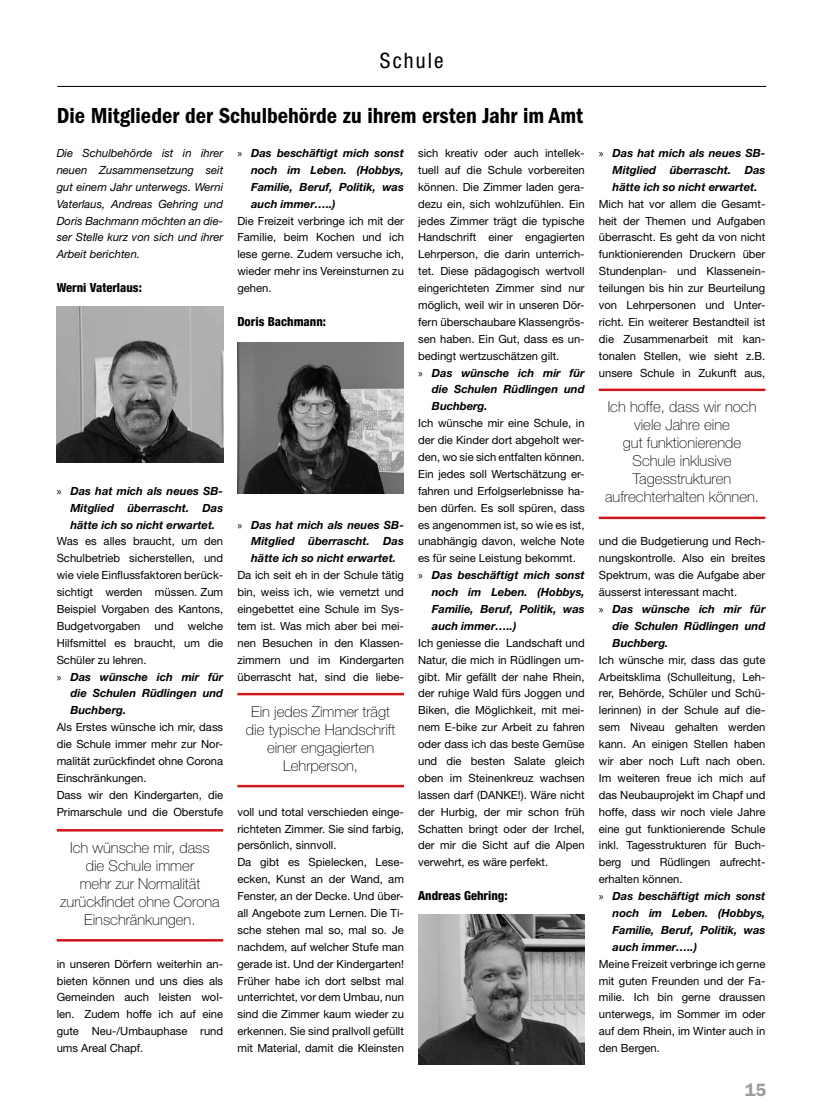
<style>
.page{position:relative;width:815px;height:1117px;background:#fff}
.page>*{position:absolute;margin:0;border:0;box-sizing:border-box;transform-origin:0 0}
.t1{font:600 condensed 22.5px "Franklin Gothic";color:#000}
.t2{font:condensed 21.25px "Helvetica Neue LT Pro";letter-spacing:.1em;color:#000}
.t3{font:18.5px "Franklin Gothic URW Dem";color:#9d9d9c}
.t4{font:100 15px/18px "Helvetica Neue LT Pro";color:#000;text-align:center}
.t5{font:800 condensed 12.5px "Helvetica Neue LT Pro";color:#000}
.t6{font:11.25px/16.9px "Helvetica Neue LT Pro";color:#000;text-align:justify}
.t7{font:italic 700 11.25px/16.9px "Helvetica Neue LT Pro";color:#000;text-align:justify}
.t8{font:italic 11.25px/16.9px "Helvetica Neue LT Pro";color:#000;text-align:justify}
.s1{font-family:"Myriad Pro";font-weight:400;font-style:normal}
</style>
<div class="page">
<hr style="left:57px;top:86px;width:709px;height:1px;background:#000">
<img style="left:57px;top:306px;width:166px;height:156px">
<img style="left:237px;top:343px;width:167px;height:150px">
<img style="left:418px;top:914px;width:167px;height:150px">
<hr style="left:599px;top:388px;width:166px;height:3px;background:#cd1719">
<hr style="left:599px;top:516px;width:166px;height:3px;background:#cd1719">
<hr style="left:237px;top:692px;width:167px;height:3px;background:#cd1719">
<hr style="left:237px;top:784px;width:167px;height:3px;background:#cd1719">
<hr style="left:57px;top:828px;width:166px;height:3px;background:#cd1719">
<hr style="left:57px;top:938px;width:166px;height:3px;background:#cd1719">
<h2 class="t2" style="left:380px;top:48px;width:65px">Schule</h2>
<h1 class="t1" style="left:57px;top:103px;width:528px">Die Mitglieder der Schulbehörde zu ihrem ersten Jahr im Amt</h1>
<p class="t8" style="left:57px;top:144px;width:168px">Die Schulbehörde ist in ihrer neuen Zusammensetzung seit gut einem Jahr unterwegs. Werni Vaterlaus, Andreas Gehring und Doris Bachmann möchten an die&shy;ser Stelle kurz von sich und ihrer Arbeit berichten.</p>
<p class="t5" style="left:57px;top:280px;width:87px">Werni Vaterlaus:</p>
<p class="t7" style="left:251px;top:144px;width:154px;text-indent:-14px"><span class="s1">»</span> Das beschäftigt mich sonst noch im Leben. (Hobbys, Familie, Beruf, Politik, was auch immer…..)</p>
<p class="t6" style="left:237px;top:212px;width:168px">Die Freizeit verbringe ich mit der Familie, beim Kochen und ich lese gerne. Zudem versuche ich, wieder mehr ins Vereinsturnen zu gehen.</p>
<p class="t5" style="left:237px;top:314px;width:90px">Doris Bachmann:</p>
<p class="t6" style="left:418px;top:144px;width:168px">sich kreativ oder auch intellek-</p>
<p class="t6" style="left:418px;top:161px;width:168px">tuell auf die Schule vorbereiten</p>
<p class="t6" style="left:418px;top:178px;width:168px">können. Die Zimmer laden gera-</p>
<p class="t6" style="left:418px;top:195px;width:168px">dezu ein, sich wohlzufühlen. Ein</p>
<p class="t6" style="left:418px;top:212px;width:168px">jedes Zimmer trägt die typische</p>
<p class="t6" style="left:418px;top:229px;width:168px">Handschrift einer engagierten</p>
<p class="t6" style="left:418px;top:245px;width:168px">Lehrperson, die darin unterrich-</p>
<p class="t6" style="left:418px;top:262px;width:168px">tet. Diese pädagogisch wertvoll</p>
<p class="t6" style="left:418px;top:279px;width:168px">eingerichteten Zimmer sind nur</p>
<p class="t6" style="left:418px;top:296px;width:168px">möglich, weil wir in unseren Dör-</p>
<p class="t6" style="left:418px;top:313px;width:168px">fern überschaubare Klassengrös-</p>
<p class="t6" style="left:418px;top:330px;width:168px">sen haben. Ein Gut, dass es un-</p>
<p class="t6" style="left:418px;top:347px;width:143px">bedingt wertzuschätzen gilt.</p>
<p class="t7" style="left:418px;top:364px;width:168px"><span class="s1">»</span> Das wünsche ich mir für</p>
<p class="t7" style="left:432px;top:380px;width:154px">die Schulen Rüdlingen und</p>
<p class="t7" style="left:432px;top:397px;width:57px">Buchberg.</p>
<p class="t6" style="left:418px;top:414px;width:168px">Ich wünsche mir eine Schule, in</p>
<p class="t6" style="left:418px;top:431px;width:168px">der die Kinder dort abgeholt wer-</p>
<p class="t6" style="left:418px;top:448px;width:168px">den, wo sie sich entfalten können.</p>
<p class="t6" style="left:418px;top:465px;width:168px">Ein jedes soll Wertschätzung er-</p>
<p class="t6" style="left:418px;top:482px;width:168px">fahren und Erfolgserlebnisse ha-</p>
<p class="t6" style="left:418px;top:499px;width:168px">ben dürfen. Es soll spüren, dass</p>
<p class="t6" style="left:418px;top:515px;width:168px">es angenommen ist, so wie es ist,</p>
<p class="t6" style="left:418px;top:532px;width:168px">unabhängig davon, welche Note</p>
<p class="t6" style="left:418px;top:549px;width:159px">es für seine Leistung bekommt.</p>
<p class="t7" style="left:418px;top:566px;width:168px"><span class="s1">»</span> Das beschäftigt mich sonst</p>
<p class="t7" style="left:432px;top:583px;width:154px">noch im Leben. (Hobbys,</p>
<p class="t7" style="left:432px;top:600px;width:154px">Familie, Beruf, Politik, was</p>
<p class="t7" style="left:432px;top:617px;width:86px">auch immer…..)</p>
<p class="t6" style="left:418px;top:634px;width:168px">Ich geniesse die Landschaft und Natur, die mich in Rüdlingen um&shy;gibt. Mir gefällt der nahe Rhein, der ruhige Wald fürs Joggen und Biken, die Möglichkeit, mit mei&shy;nem E-bike zur Arbeit zu fahren oder dass ich das beste Gemüse und die besten Salate gleich oben im Steinenkreuz wachsen lassen darf (DANKE!). Wäre nicht der Hurbig, der mir schon früh Schatten bringt oder der Irchel, der mir die Sicht auf die Alpen verwehrt, es wäre perfekt.</p>
<p class="t5" style="left:418px;top:887px;width:91px">Andreas Gehring:</p>
<p class="t7" style="left:70px;top:482px;width:154px;text-indent:-14px"><span class="s1">»</span> Das hat mich als neues SB-Mitglied überrascht. Das hätte ich so nicht erwartet.</p>
<p class="t6" style="left:57px;top:532px;width:168px">Was es alles braucht, um den Schulbetrieb sicherstellen, und wie viele Einflussfaktoren berück&shy;sichtigt werden müssen. Zum Beispiel Vorgaben des Kantons, Budgetvorgaben</p>
<p class="t7" style="left:251px;top:515px;width:154px;text-indent:-14px"><span class="s1">»</span> Das hat mich als neues SB-Mitglied überrascht. Das hätte ich so nicht erwartet.</p>
<p class="t6" style="left:237px;top:566px;width:168px">Da ich seit eh in der Schule tätig bin, weiss ich, wie vernetzt und eingebettet eine Schule im Sys&shy;tem ist. Was mich aber bei mei&shy;nen Besuchen in den Klassen&shy;zimmern und im Kindergarten überrascht hat, sind die liebe-</p>
<p class="t6" style="left:154px;top:617px;width:21px">und</p>
<p class="t6" style="left:188px;top:617px;width:37px">welche</p>
<p class="t6" style="left:57px;top:634px;width:168px">Hilfsmittel es braucht, um die</p>
<p class="t6" style="left:57px;top:650px;width:91px">Schüler zu lehren.</p>
<p class="t7" style="left:57px;top:667px;width:168px"><span class="s1">»</span> Das wünsche ich mir für</p>
<p class="t7" style="left:70px;top:684px;width:154px">die Schulen Rüdlingen und</p>
<p class="t7" style="left:70px;top:701px;width:57px">Buchberg.</p>
<p class="t6" style="left:57px;top:718px;width:168px;text-align:left">Als Erstes wünsche ich mir, dass die Schule immer mehr zur Nor&shy;malität zurückfindet ohne Corona<br>Einschränkungen.<br>Dass wir den Kindergarten, die<br>Primarschule und die Oberstufe</p>
<h3 class="t4" style="left:246px;top:702px;width:151px">Ein jedes Zimmer trägt die typische Handschrift einer engagierten<br>Lehrperson,</h3>
<p class="t6" style="left:237px;top:802px;width:168px;text-align:left">voll und total verschieden einge&shy;richteten Zimmer. Sie sind farbig, persönlich, sinnvoll.<br>Da gibt es Spielecken, Lese&shy;ecken, Kunst an der Wand, am<br>Fenster, an der Decke. Und über&shy;all Angebote zum Lernen. Die Ti&shy;sche stehen mal so, mal so. Je nachdem, auf welcher Stufe man gerade ist. Und der Kindergarten!<br>Früher habe ich dort selbst mal unterrichtet, vor dem Umbau, nun sind die Zimmer kaum wieder zu erkennen. Sie sind prallvoll gefüllt mit Material, damit die Kleinsten</p>
<h3 class="t4" style="left:60px;top:838px;width:161px">Ich wünsche mir, dass die Schule immer<br>mehr zur Normalität zurückfindet ohne Corona<br>Einschränkungen.</h3>
<p class="t6" style="left:57px;top:954px;width:168px">in unseren Dörfern weiterhin an&shy;bieten können und uns dies als Gemeinden auch leisten wol&shy;len. Zudem hoffe ich auf eine gute Neu-/Umbauphase rund ums Areal Chapf.</p>
<p class="t7" style="left:613px;top:144px;width:154px;text-indent:-14px"><span class="s1">»</span> Das hat mich als neues SB-Mitglied überrascht. Das hätte ich so nicht erwartet.</p>
<p class="t6" style="left:599px;top:195px;width:168px">Mich hat vor allem die Gesamt&shy;heit der Themen und Aufgaben überrascht. Es geht da von nicht funktionierenden Druckern über Stundenplan- und Klassenein&shy;teilungen bis hin zur Beurteilung von Lehrpersonen und Unter&shy;richt. Ein weiterer Bestandteil ist die Zusammenarbeit mit kan&shy;tonalen Stellen, wie sieht z.B. unsere Schule in Zukunft aus,</p>
<h3 class="t4" style="left:605px;top:398px;width:156px">Ich hoffe, dass wir noch viele Jahre eine<br>gut funktionierende<br>Schule inklusive<br>Tagesstrukturen aufrechterhalten können.</h3>
<p class="t6" style="left:599px;top:532px;width:168px">und die Budgetierung und Rech-</p>
<p class="t6" style="left:599px;top:549px;width:168px">nungskontrolle. Also ein breites</p>
<p class="t6" style="left:599px;top:566px;width:168px">Spektrum, was die Aufgabe aber</p>
<p class="t6" style="left:599px;top:583px;width:140px">äusserst interessant macht.</p>
<p class="t7" style="left:599px;top:600px;width:168px"><span class="s1">»</span> Das wünsche ich mir für</p>
<p class="t7" style="left:613px;top:617px;width:154px">die Schulen Rüdlingen und</p>
<p class="t7" style="left:613px;top:634px;width:57px">Buchberg.</p>
<p class="t6" style="left:599px;top:650px;width:168px">Ich wünsche mir, dass das gute</p>
<p class="t6" style="left:599px;top:667px;width:168px">Arbeitsklima (Schulleitung, Leh-</p>
<p class="t6" style="left:599px;top:684px;width:168px">rer, Behörde, Schüler und Schü-</p>
<p class="t6" style="left:599px;top:701px;width:168px">lerinnen) in der Schule auf die-</p>
<p class="t6" style="left:599px;top:718px;width:168px">sem Niveau gehalten werden</p>
<p class="t6" style="left:599px;top:735px;width:168px">kann. An einigen Stellen haben</p>
<p class="t6" style="left:599px;top:752px;width:168px">wir aber noch Luft nach oben.</p>
<p class="t6" style="left:599px;top:769px;width:168px">Im weiteren freue ich mich auf</p>
<p class="t6" style="left:599px;top:785px;width:168px">das Neubauprojekt im Chapf und</p>
<p class="t6" style="left:599px;top:802px;width:168px">hoffe, dass wir noch viele Jahre</p>
<p class="t6" style="left:599px;top:819px;width:168px">eine gut funktionierende Schule</p>
<p class="t6" style="left:599px;top:836px;width:168px">inkl. Tagesstrukturen für Buch-</p>
<p class="t6" style="left:599px;top:853px;width:168px">berg und Rüdlingen aufrecht-</p>
<p class="t6" style="left:599px;top:870px;width:85px">erhalten können.</p>
<p class="t7" style="left:599px;top:887px;width:168px"><span class="s1">»</span> Das beschäftigt mich sonst</p>
<p class="t7" style="left:613px;top:904px;width:154px">noch im Leben. (Hobbys,</p>
<p class="t7" style="left:613px;top:920px;width:154px">Familie, Beruf, Politik, was</p>
<p class="t7" style="left:613px;top:937px;width:86px">auch immer…..)</p>
<p class="t6" style="left:599px;top:954px;width:168px">Meine Freizeit verbringe ich gerne mit guten Freunden und der Fa&shy;milie. Ich bin gerne draussen unterwegs, im Sommer im oder auf dem Rhein, im Winter auch in den Bergen.</p>
<h3 class="t3" style="left:745px;top:1077px;width:23px">15</h3>
</div>
